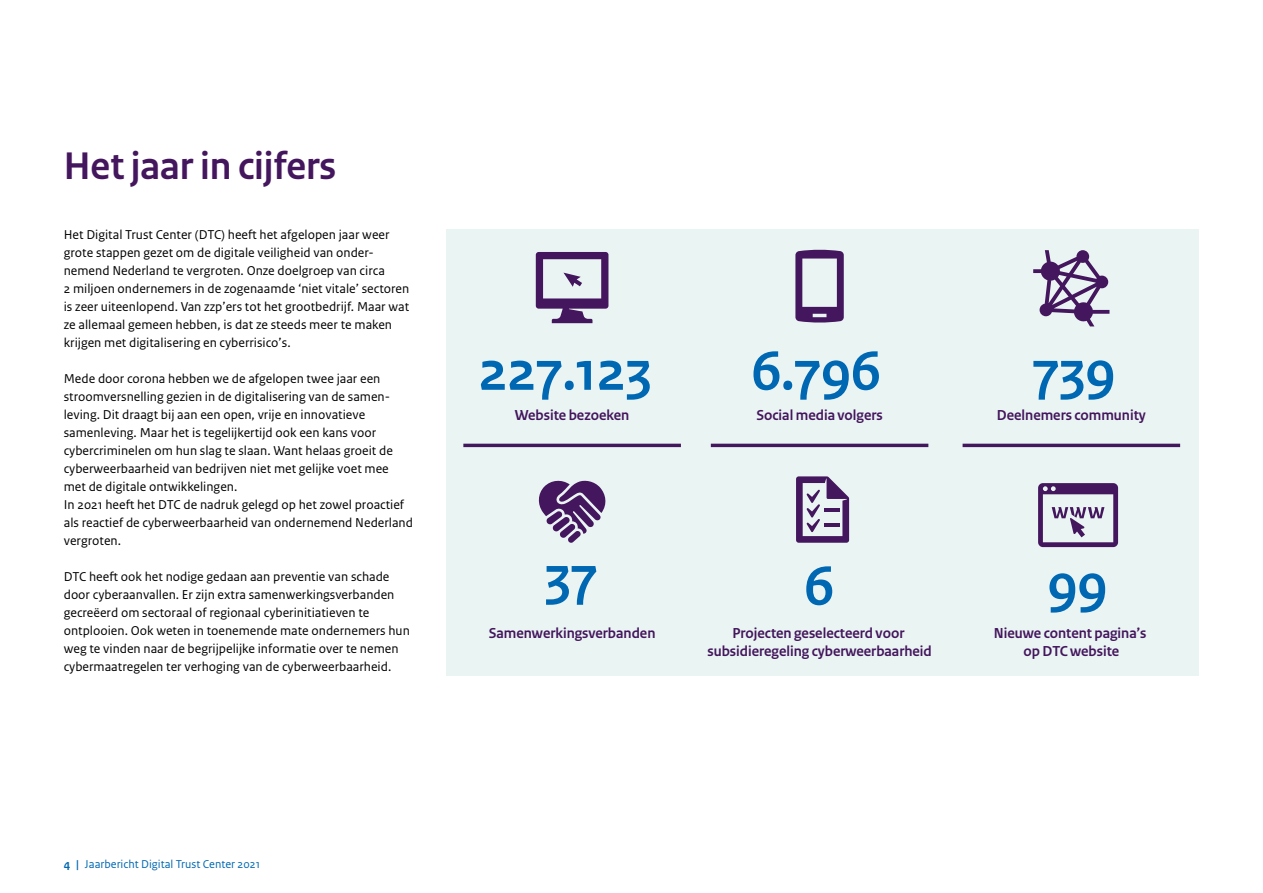
<style>
.page{position:relative;width:1263px;height:893px;background:#fff}
.page>*{position:absolute;margin:0;border:0;box-sizing:border-box;transform-origin:0 0}
.t1{font:58.2px "Rijksoverheid Sans Heading Bold 2";color:#0068b3}
.H2_RO_Kop{font:700 40.5px "Rijksoverheid Sans Heading";color:#44165d}
.t2{font:15.15px/18.3px "Rijksoverheid Sans Heading Bold 2";color:#44165d;text-align:center}
.P_RO_Broodtekst_Sans{font:13.5px/18px "Rijksoverheid Sans Text";color:#000}
.t3{font:12px "Rijksoverheid Sans Text";color:#0068b3}
.s1{font-weight:700}
</style>
<div class="page">
<div style="left:446px;top:230px;width:753px;height:446px;background:#eaf5f3"></div>
<hr style="left:463px;top:444px;width:218px;height:3px;background:#44165d">
<hr style="left:711px;top:444px;width:217px;height:3px;background:#44165d">
<hr style="left:962px;top:444px;width:218px;height:3px;background:#44165d">
<svg style="left:536px;top:252px;width:72px;height:71px"></svg>
<svg style="left:1033px;top:250px;width:76px;height:76px"></svg>
<svg style="left:795px;top:249px;width:49px;height:74px"></svg>
<svg style="left:538px;top:480px;width:68px;height:63px"></svg>
<svg style="left:796px;top:476px;width:53px;height:67px"></svg>
<hr style="left:824px;top:508px;width:16px;height:4px;background:#44165d">
<hr style="left:824px;top:523px;width:16px;height:4px;background:#44165d">
<svg style="left:1038px;top:483px;width:80px;height:64px"></svg>
<h2 class="H2_RO_Kop" style="left:64px;top:143px;width:274px">Het jaar in cijfers</h2>
<p class="P_RO_Broodtekst_Sans" style="left:64px;top:226px;width:347px">Het Digital Trust Center (DTC) heeft het afgelopen jaar weer grote stappen gezet om de digitale veiligheid van onder&shy;nemend Nederland te vergroten. Onze doelgroep van circa<br>2 miljoen ondernemers in de zogenaamde ‘niet vitale’ sectoren is zeer uiteenlopend. Van zzp’ers tot het grootbedrijf. Maar wat ze allemaal gemeen hebben, is dat ze steeds meer te maken krijgen met digitalisering en cyberrisico’s.</p>
<p class="P_RO_Broodtekst_Sans" style="left:64px;top:370px;width:331px">Mede door corona hebben we de afgelopen twee jaar een stroomversnelling gezien in de digitalisering van de samen&shy;leving. Dit draagt bij aan een open, vrije en innovatieve samenleving. Maar het is tegelijkertijd ook een kans voor cybercriminelen om hun slag te slaan. Want helaas groeit de cyberweerbaarheid van bedrijven niet met gelijke voet mee met de digitale ontwikkelingen.</p>
<p class="P_RO_Broodtekst_Sans" style="left:64px;top:496px;width:351px">In 2021 heeft het DTC de nadruk gelegd op het zowel proactief als reactief de cyberweerbaarheid van ondernemend Nederland vergroten.</p>
<p class="P_RO_Broodtekst_Sans" style="left:64px;top:568px;width:348px">DTC heeft ook het nodige gedaan aan preventie van schade door cyberaanvallen. Er zijn extra samenwerkingsverbanden gecreëerd om sectoraal of regionaal cyberinitiatieven te ontplooien. Ook weten in toenemende mate ondernemers hun weg te vinden naar de begrijpelijke informatie over te nemen cybermaatregelen ter verhoging van de cyberweerbaarheid.</p>
<h1 class="t1" style="left:479px;top:338px;width:174px">227.123</h1>
<h1 class="t1" style="left:751px;top:338px;width:131px">6.796</h1>
<p class="t2" style="left:515px;top:406px;width:116px">Website bezoeken</p>
<p class="t2" style="left:756px;top:406px;width:128px">Social media volgers</p>
<h1 class="t1" style="left:545px;top:543px;width:54px">37</h1>
<p class="t2" style="left:489px;top:624px;width:168px">Samenwerkingsverbanden</p>
<h1 class="t1" style="left:804px;top:553px;width:31px">6</h1>
<p class="t2" style="left:707px;top:624px;width:226px">Projecten geselecteerd voor subsidieregeling cyberweerbaarheid</p>
<h1 class="t1" style="left:1033px;top:338px;width:84px">739</h1>
<p class="t2" style="left:997px;top:406px;width:150px">Deelnemers community</p>
<h1 class="t1" style="left:1047px;top:551px;width:61px">99</h1>
<p class="t2" style="left:994px;top:624px;width:154px">Nieuwe content pagina’s op DTC website</p>
<p class="t3" style="left:64px;top:857px;width:198px"><span class="s1">4 |</span> Jaarbericht Digital Trust Center 2021</p>
</div>
